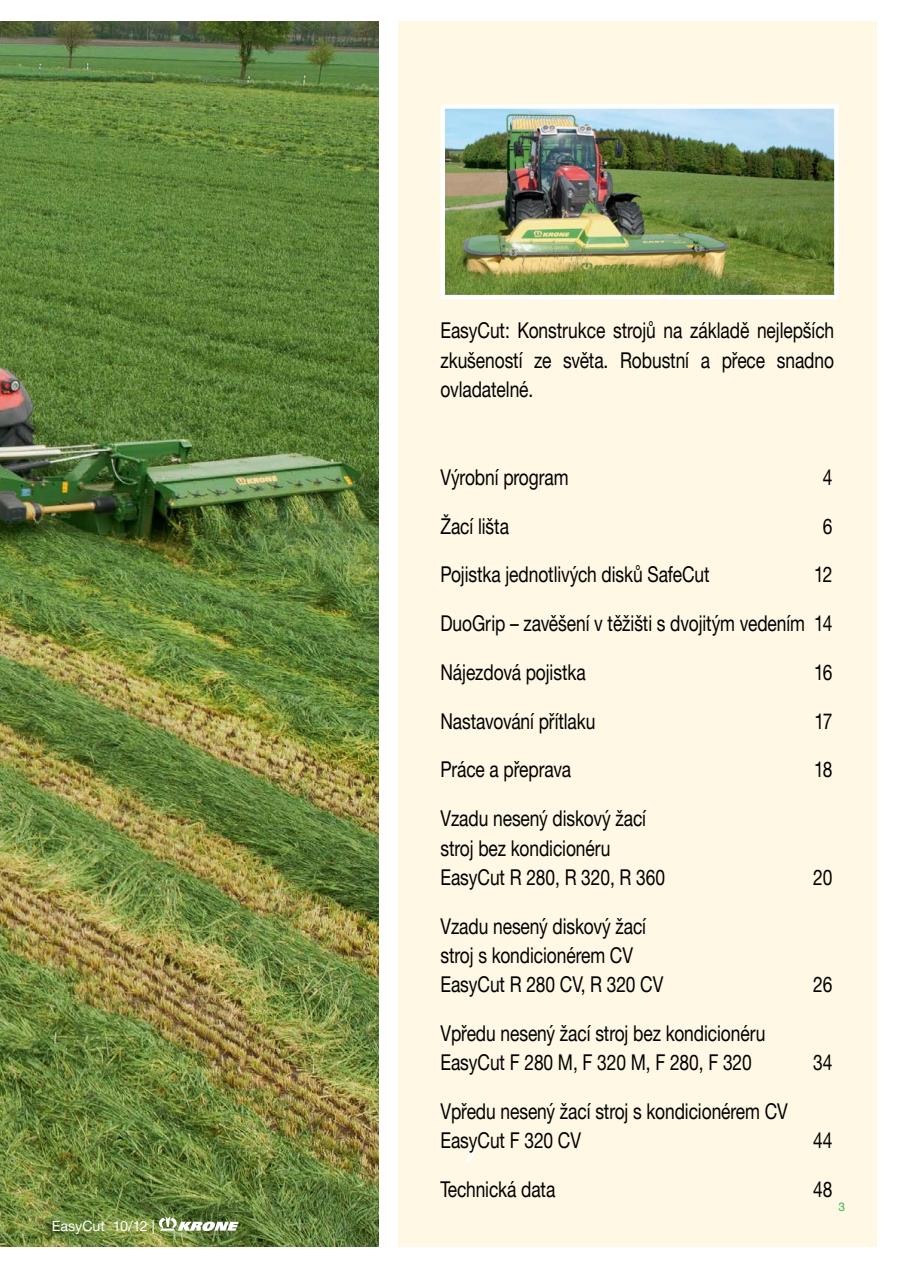
<style>
.page{position:relative;width:898px;height:1268px;background:#fff}
.page>*{position:absolute;margin:0;border:0;box-sizing:border-box;transform-origin:0 0}
.t1{font:21.75px/29.2px "Helvetica Neue CE";letter-spacing:-.005em;color:#000;scale:.8 1}
.t2{font:14.25px "Helvetica Neue CE";color:#fff}
.t3{font:12px "Helvetica Neue LT";color:#39b54a}
</style>
<div class="page">
<img style="left:0;top:21px;width:378px;height:1225px">
<div style="left:398px;top:21px;width:478px;height:1225px;background:#fff8e5"></div>
<img style="left:440px;top:104px;width:398px;height:195px">
<svg style="left:466px;top:1146px;width:10px;height:17px"></svg>
<svg style="left:159px;top:1216px;width:80px;height:14px"></svg>
<p class="t2" style="left:52px;top:1217px;width:105px">EasyCut 10/12 |</p>
<p class="t1" style="left:440px;top:316px;width:493px;text-align:justify">EasyCut: Konstrukce strojů na základě nejlepších zkušeností ze světa. Robustní a přece snadno ovladatelné.</p>
<p class="t1" style="left:440px;top:462px;width:162px">Výrobní program</p>
<p class="t1" style="left:822px;top:462px;width:14px">4</p>
<p class="t1" style="left:440px;top:511px;width:87px">Žací lišta</p>
<p class="t1" style="left:822px;top:511px;width:14px">6</p>
<p class="t1" style="left:440px;top:560px;width:338px">Pojistka jednotlivých disků SafeCut</p>
<p class="t1" style="left:813px;top:560px;width:24px">12</p>
<p class="t1" style="left:440px;top:609px;width:491px">DuoGrip – zavěšení v těžišti s dvojitým vedením 14</p>
<p class="t1" style="left:440px;top:657px;width:183px">Nájezdová pojistka</p>
<p class="t1" style="left:813px;top:657px;width:24px">16</p>
<p class="t1" style="left:440px;top:706px;width:195px">Nastavování přítlaku</p>
<p class="t1" style="left:814px;top:706px;width:24px">17</p>
<p class="t1" style="left:440px;top:755px;width:165px">Práce a přeprava</p>
<p class="t1" style="left:813px;top:755px;width:24px">18</p>
<p class="t1" style="left:440px;top:803px;width:282px">Vzadu nesený diskový žací stroj bez kondicionéru<br>EasyCut R 280, R 320, R 360</p>
<p class="t1" style="left:812px;top:862px;width:26px">20</p>
<p class="t1" style="left:440px;top:911px;width:280px">Vzadu nesený diskový žací stroj s kondicionérem CV<br>EasyCut R 280 CV, R 320 CV</p>
<p class="t1" style="left:440px;top:1018px;width:407px">Vpředu nesený žací stroj bez kondicionéru<br>EasyCut F 280 M, F 320 M, F 280, F 320</p>
<p class="t1" style="left:440px;top:1096px;width:435px">Vpředu nesený žací stroj s kondicionérem CV<br>EasyCut F 320 CV</p>
<p class="t1" style="left:812px;top:969px;width:26px">26</p>
<p class="t1" style="left:812px;top:1047px;width:26px">34</p>
<p class="t1" style="left:812px;top:1125px;width:26px">44</p>
<p class="t1" style="left:440px;top:1174px;width:145px">Technická data</p>
<p class="t1" style="left:812px;top:1174px;width:26px">48</p>
<p class="t3" style="left:838px;top:1198px;width:8px">3</p>
</div>
